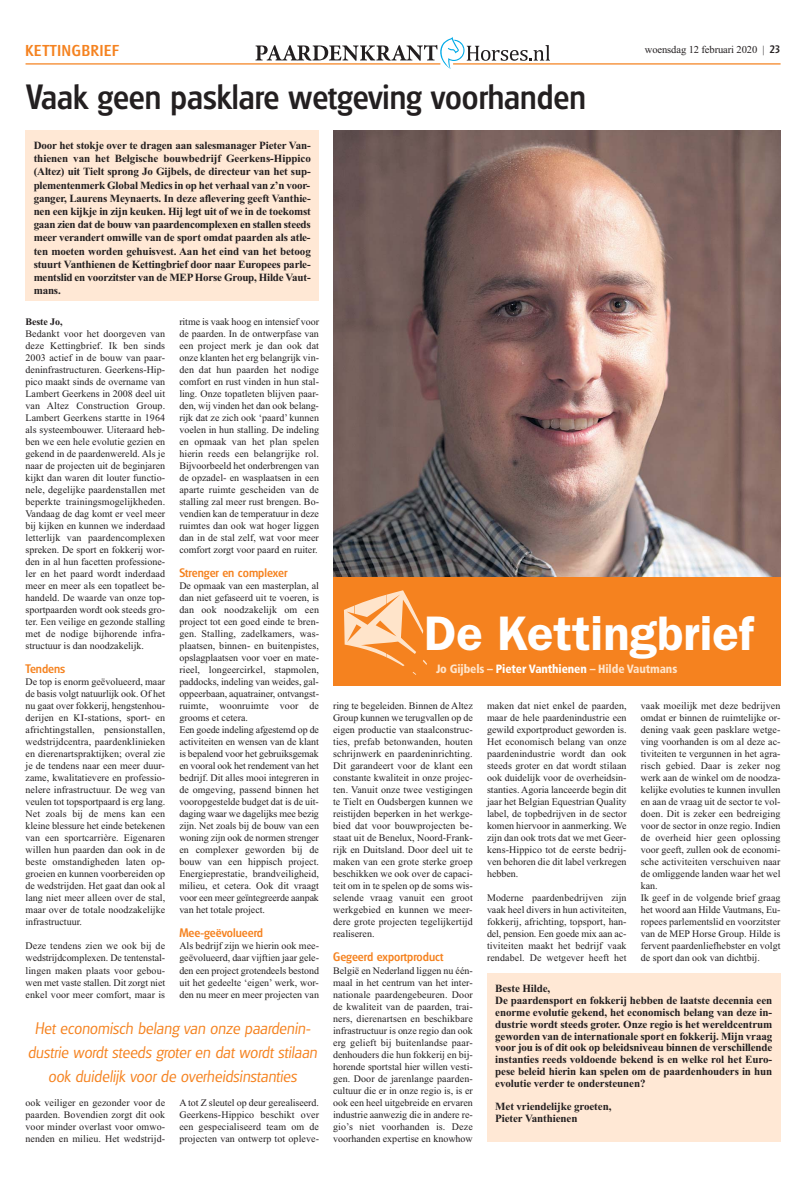
<style>
.page{position:relative;width:806px;height:1180px;background:#fff}
.page>*{position:absolute;margin:0;border:0;box-sizing:border-box;transform-origin:0 0}
.t1{font:600 48.7px "Franklin Gothic";color:#fff}
.t2{font:500 34px "Glasgow";color:#231f20;scale:.95 1}
.t3{font:italic 300 16.3px/24px "Glasgow";color:#f5821f;text-align:center}
.t4{font:500 15.3px "Glasgow";letter-spacing:.05em;color:#f5821f}
.t5{font:500 12px "Glasgow";color:#f5821f}
.t6{font:900 condensed 12px "Frutiger LT Std";letter-spacing:-.01em;color:#ffe4ca}
.t7{font:700 11px/13.2px "Times New Roman";letter-spacing:-.01em;color:#231f20}
.t8{font:10.5px "Times New Roman";letter-spacing:-.01em;color:#231f20}
.t9{font:10px/12px "Times New Roman";color:#231f20;text-align:justify}
.t10{font:700 10px "Times New Roman";letter-spacing:-.01em;color:#231f20}
.s1{font-family:"Glasgow";font-weight:500}
.s2{color:#fff}
</style>
<div class="page">
<div style="left:487px;top:972px;width:293px;height:169px;background:#ffe8d5"></div>
<div style="left:26px;top:130px;width:293px;height:171px;background:#ffe8d5"></div>
<img style="left:333px;top:130px;width:447px;height:447px">
<div style="left:333px;top:577px;width:446px;height:108px;background:#f5821f"></div>
<svg style="left:344px;top:590px;width:83px;height:84px"></svg>
<svg style="left:255px;top:37px;width:294px;height:32px"></svg>
<hr style="left:453px;top:63px;width:327px;height:1px;background:#f5821f">
<hr style="left:26px;top:63px;width:414px;height:1px;background:#f5821f">
<h3 class="t4" style="left:26px;top:45px;width:95px">KETTINGBRIEF</h3>
<p class="t8" style="left:644px;top:46px;width:137px">woensdag 12 februari 2020 | <span class="s1">23</span></p>
<h2 class="t2" style="left:26px;top:84px;width:590px">Vaak geen pasklare wetgeving voorhanden</h2>
<p class="t7" style="left:34px;top:140px;width:278px;text-align:justify">Door het stokje over te dragen aan salesmanager Pieter Van&shy;thienen van het Belgische bouwbedrijf Geerkens-Hippico (Altez) uit Tielt sprong Jo Gijbels, de directeur van het sup&shy;plementenmerk Global Medics in op het verhaal van z’n voor&shy;ganger, Laurens Meynaerts. In deze aflevering geeft Vanthie&shy;nen een kijkje in zijn keuken. Hij legt uit of we in de toekomst gaan zien dat de bouw van paardencomplexen en stallen steeds meer verandert omwille van de sport omdat paarden als atle&shy;ten moeten worden gehuisvest. Aan het eind van het betoog stuurt Vanthienen de Kettingbrief door naar Europees parle&shy;mentslid en voorzitster van de MEP Horse Group, Hilde Vaut&shy;mans.</p>
<p class="t10" style="left:26px;top:318px;width:38px">Beste Jo,</p>
<p class="t9" style="left:26px;top:328px;width:141px">Bedankt voor het doorgeven van deze Kettingbrief. Ik ben sinds 2003 actief in de bouw van paar&shy;deninfrastructuren. Geerkens-Hip&shy;pico maakt sinds de overname van Lambert Geerkens in 2008 deel uit van Altez Construction Group.<br>Lambert Geerkens startte in 1964 als systeembouwer. Uiteraard heb&shy;ben we een hele evolutie gezien en gekend in de paardenwereld. Als je naar de projecten uit de beginjaren kijkt dan waren dit louter functio&shy;nele, degelijke paardenstallen met beperkte trainingsmogelijkheden.<br>Vandaag de dag komt er veel meer bij kijken en kunnen we inderdaad letterlijk van paardencomplexen spreken. De sport en fokkerij wor&shy;den in al hun facetten professione&shy;ler en het paard wordt inderdaad meer en meer als een topatleet be&shy;handeld. De waarde van onze top&shy;sportpaarden wordt ook steeds gro&shy;ter. Een veilige en gezonde stalling met de nodige bijhorende infra&shy;structuur is dan noodzakelijk.</p>
<p class="t5" style="left:26px;top:664px;width:41px">Tendens</p>
<p class="t9" style="left:26px;top:676px;width:141px">De top is enorm geëvolueerd, maar de basis volgt natuurlijk ook. Of het nu gaat over fokkerij, hengstenhou&shy;derijen en KI-stations, sport- en africhtingstallen, pensionstallen, wedstrijdcentra, paardenklinieken en dierenartspraktijken; overal zie je de tendens naar een meer duur&shy;zame, kwalitatievere en professio&shy;nelere infrastructuur. De weg van veulen tot topsportpaard is erg lang.<br>Net zoals bij de mens kan een kleine blessure het einde betekenen van een sportcarrière. Eigenaren willen hun paarden dan ook in de beste omstandigheden laten op&shy;groeien en kunnen voorbereiden op de wedstrijden. Het gaat dan ook al lang niet meer alleen over de stal, maar over de totale noodzakelijke infrastructuur.</p>
<p class="t9" style="left:26px;top:940px;width:141px">Deze tendens zien we ook bij de wedstrijdcomplexen. De tentenstal&shy;lingen maken plaats voor gebou&shy;wen met vaste stallen. Dit zorgt niet enkel voor meer comfort, maar is</p>
<p class="t9" style="left:179px;top:316px;width:141px">ritme is vaak hoog en intensief voor de paarden. In de ontwerpfase van een project merk je dan ook dat onze klanten het erg belangrijk vin&shy;den dat hun paarden het nodige comfort en rust vinden in hun stal&shy;ling. Onze topatleten blijven paar&shy;den, wij vinden het dan ook belang&shy;rijk dat ze zich ook ‘paard’ kunnen voelen in hun stalling. De indeling en opmaak van het plan spelen hierin reeds een belangrijke rol.<br>Bijvoorbeeld het onderbrengen van de opzadel- en wasplaatsen in een aparte ruimte gescheiden van de stalling zal meer rust brengen. Bo&shy;vendien kan de temperatuur in deze ruimtes dan ook wat hoger liggen dan in de stal zelf, wat voor meer comfort zorgt voor paard en ruiter.</p>
<p class="t5" style="left:179px;top:568px;width:110px">Strenger en complexer</p>
<p class="t9" style="left:179px;top:580px;width:141px;text-align:left">De opmaak van een masterplan, al dan niet gefaseerd uit te voeren, is dan ook noodzakelijk om een project tot een goed einde te bren&shy;gen. Stalling, zadelkamers, was&shy;plaatsen, binnen- en buitenpistes, opslagplaatsen voor voer en mate&shy;rieel, longeercirkel, stapmolen, paddocks, indeling van weides, gal&shy;oppeerbaan, aquatrainer, ontvangst&shy;ruimte, woonruimte voor de grooms et cetera.<br>Een goede indeling afgestemd op de activiteiten en wensen van de klant is bepalend voor het gebruiksgemak en vooral ook het rendement van het bedrijf. Dit alles mooi integreren in de omgeving, passend binnen het vooropgestelde budget dat is de uit&shy;daging waar we dagelijks mee bezig zijn. Net zoals bij de bouw van een woning zijn ook de normen strenger en complexer geworden bij de bouw van een hippisch project.<br>Energieprestatie, brandveiligheid, milieu, et cetera. Ook dit vraagt voor een meer geïntegreerde aanpak van het totale project.</p>
<p class="t5" style="left:179px;top:928px;width:85px">Mee-geëvolueerd</p>
<p class="t9" style="left:179px;top:940px;width:141px">Als bedrijf zijn we hierin ook mee&shy;geëvolueerd, daar vijftien jaar gele&shy;den een project grotendeels bestond uit het gedeelte ‘eigen’ werk, wor&shy;den nu meer en meer projecten van</p>
<h3 class="t3" style="left:28px;top:1017px;width:291px">Het economisch belang van onze paardenin&shy;dustrie wordt steeds groter en dat wordt stilaan ook duidelijk voor de overheidsinstanties</h3>
<p class="t9" style="left:26px;top:1096px;width:141px">ook veiliger en gezonder voor de paarden. Bovendien zorgt dit ook voor minder overlast voor omwo&shy;nenden en milieu. Het wedstrijd-</p>
<p class="t9" style="left:179px;top:1096px;width:141px">A tot Z sleutel op deur gerealiseerd.<br>Geerkens-Hippico beschikt over een gespecialiseerd team om de projecten van ontwerp tot opleve-</p>
<h1 class="t1" style="left:424px;top:616px;width:330px">De Kettingbrief</h1>
<p class="t6" style="left:436px;top:661px;width:242px">Jo Gijbels – <span class="s2">Pieter Vanthienen</span> – Hilde Vautmans</p>
<p class="t9" style="left:333px;top:700px;width:141px">ring te begeleiden. Binnen de Altez Group kunnen we terugvallen op de eigen productie van staalconstruc&shy;ties, prefab betonwanden, houten schrijnwerk en paardeninrichting.<br>Dit garandeert voor de klant een constante kwaliteit in onze projec&shy;ten. Vanuit onze twee vestigingen te Tielt en Oudsbergen kunnen we reistijden beperken in het werkge&shy;bied dat voor bouwprojecten be&shy;staat uit de Benelux, Noord-Frank&shy;rijk en Duitsland. Door deel uit te maken van een grote sterke groep beschikken we ook over de capaci&shy;teit om in te spelen op de soms wis&shy;selende vraag vanuit een groot werkgebied en kunnen we meer&shy;dere grote projecten tegelijkertijd realiseren.</p>
<p class="t5" style="left:333px;top:952px;width:112px">Gegeerd exportproduct</p>
<p class="t9" style="left:333px;top:964px;width:141px">België en Nederland liggen nu één&shy;maal in het centrum van het inter&shy;nationale paardengebeuren. Door de kwaliteit van de paarden, trai&shy;ners, dierenartsen en beschikbare infrastructuur is onze regio dan ook erg gelieft bij buitenlandse paar&shy;denhouders die hun fokkerij en bij&shy;horende sportstal hier willen vesti&shy;gen. Door de jarenlange paarden&shy;cultuur die er in onze regio is, is er ook een heel uitgebreide en ervaren industrie aanwezig die in andere re&shy;gio’s niet voorhanden is. Deze voorhanden expertise en knowhow</p>
<p class="t9" style="left:486px;top:700px;width:141px">maken dat niet enkel de paarden, maar de hele paardenindustrie een gewild exportproduct geworden is.<br>Het economisch belang van onze paardenindustrie wordt dan ook steeds groter en dat wordt stilaan ook duidelijk voor de overheidsin&shy;stanties. Agoria lanceerde begin dit jaar het Belgian Equestrian Quality label, de topbedrijven in de sector komen hiervoor in aanmerking. We zijn dan ook trots dat we met Geer&shy;kens-Hippico tot de eerste bedrij&shy;ven behoren die dit label verkregen hebben.</p>
<p class="t9" style="left:486px;top:892px;width:141px">Moderne paardenbedrijven zijn vaak heel divers in hun activiteiten, fokkerij, africhting, topsport, han&shy;del, pension. Een goede mix aan ac&shy;tiviteiten maakt het bedrijf vaak rendabel. De wetgever heeft het</p>
<p class="t9" style="left:640px;top:700px;width:141px;text-align:left">vaak moeilijk met deze bedrijven omdat er binnen de ruimtelijke or&shy;dening vaak geen pasklare wetge&shy;ving voorhanden is om al deze ac&shy;tiviteiten te vergunnen in het agra&shy;risch gebied. Daar is zeker nog werk aan de winkel om de noodza&shy;kelijke evoluties te kunnen invullen en aan de vraag uit de sector te vol&shy;doen. Dit is zeker een bedreiging voor de sector in onze regio. Indien de overheid hier geen oplossing voor geeft, zullen ook de economi&shy;sche activiteiten verschuiven naar de omliggende landen waar het wel kan.<br>Ik geef in de volgende brief graag het woord aan Hilde Vautmans, Eu&shy;ropees parlementslid en voorzitster van de MEP Horse Group. Hilde is fervent paardenliefhebster en volgt de sport dan ook van dichtbij.</p>
<p class="t7" style="left:495px;top:983px;width:278px;line-height:11.8px">Beste Hilde,<br>De paardensport en fokkerij hebben de laatste decennia een enorme evolutie gekend, het economisch belang van deze in&shy;dustrie wordt steeds groter. Onze regio is het wereldcentrum geworden van de internationale sport en fokkerij. Mijn vraag voor jou is of dit ook op beleidsniveau binnen de verschillende instanties reeds voldoende bekend is en welke rol het Euro&shy;pese beleid hierin kan spelen om de paardenhouders in hun evolutie verder te ondersteunen?</p>
<p class="t7" style="left:495px;top:1101px;width:117px;line-height:11.8px">Met vriendelijke groeten,<br>Pieter Vanthienen</p>
</div>
